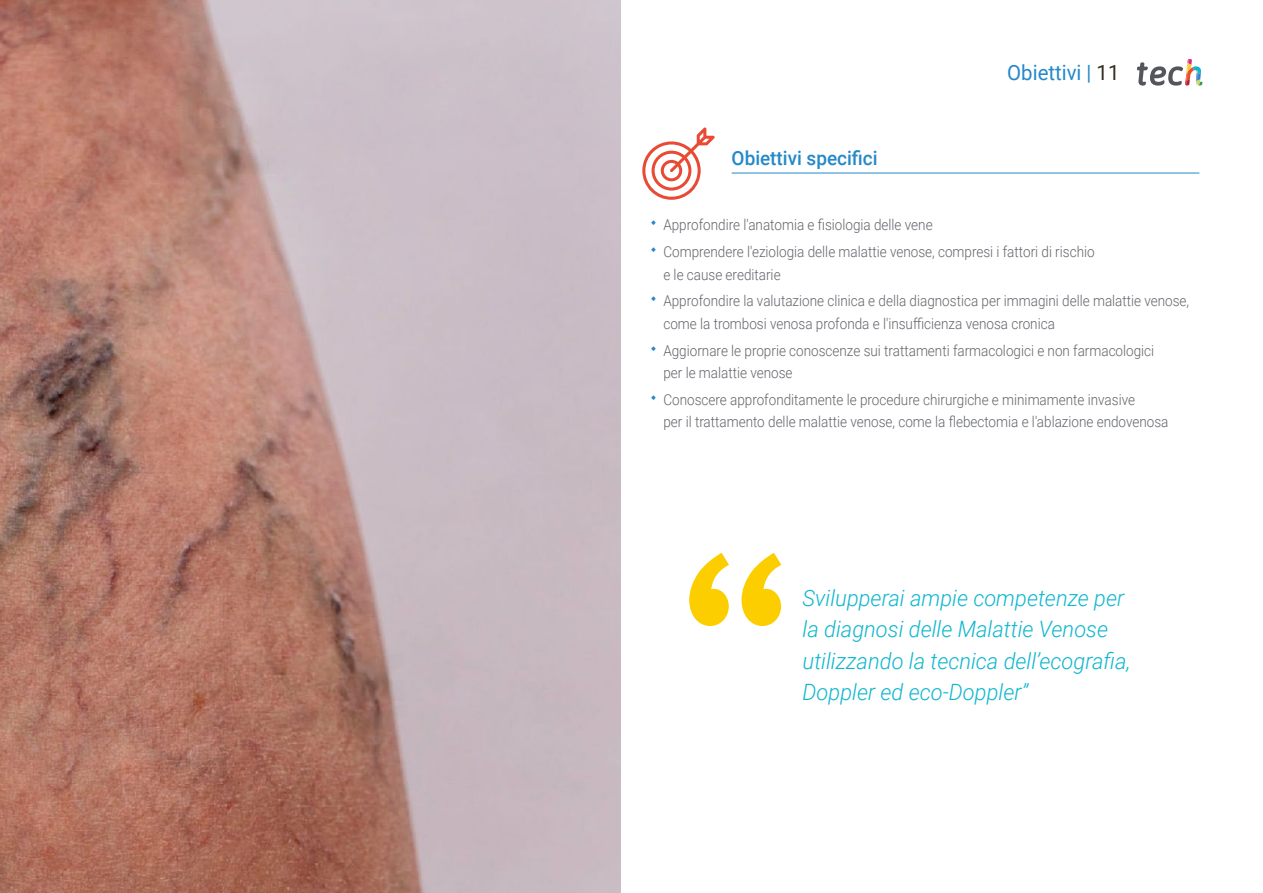
<style>
.page{position:relative;width:1263px;height:893px;background:#fff}
.page>*{position:absolute;margin:0;border:0;box-sizing:border-box;transform-origin:0 0}
.t1{font:italic 300 22.5px/31.5px "Roboto";color:#0fb6cf}
.t2{font:21px "Roboto";color:#2488c9}
.t3{font:500 19.5px "Roboto";color:#2488c9}
.t4{font:300 15px/26.7px "Roboto";color:#61646a;scale:.9 1}
.s1{color:#312e20}
</style>
<div class="page">
<svg style="left:1137px;top:59px;width:65px;height:27px"></svg>
<hr style="left:732px;top:173px;width:467px;height:1px;background:#2488c9">
<svg style="left:642px;top:127px;width:73px;height:73px"></svg>
<img style="left:0;top:0;width:621px;height:893px">
<svg style="left:689px;top:553px;width:92px;height:73px"></svg>
<h3 class="t3" style="left:732px;top:144px;width:147px">Obiettivi specifici</h3>
<h2 class="t2" style="left:1007px;top:57px;width:114px">Obiettivi | <span class="s1">11</span></h2>
<p class="t4" style="left:663px;top:211px;width:481px">Approfondire l'anatomia e fisiologia delle vene<br>Comprendere l'eziologia delle malattie venose, compresi i fattori di rischio</p>
<p class="t4" style="left:663px;top:260px;width:586px">e le cause ereditarie<br>Approfondire la valutazione clinica e della diagnostica per immagini delle malattie venose,</p>
<p class="t4" style="left:663px;top:309px;width:547px">come la trombosi venosa profonda e l'insufficienza venosa cronica<br>Aggiornare le proprie conoscenze sui trattamenti farmacologici e non farmacologici</p>
<p class="t4" style="left:663px;top:359px;width:526px">per le malattie venose<br>Conoscere approfonditamente le procedure chirurgiche e minimamente invasive</p>
<p class="t4" style="left:663px;top:408px;width:563px">per il trattamento delle malattie venose, come la flebectomia e l'ablazione endovenosa</p>
<h1 class="t1" style="left:803px;top:581px;width:330px">Svilupperai ampie competenze per la diagnosi delle Malattie Venose utilizzando la tecnica dell’ecografia, Doppler ed eco-Doppler”</h1>
</div>
